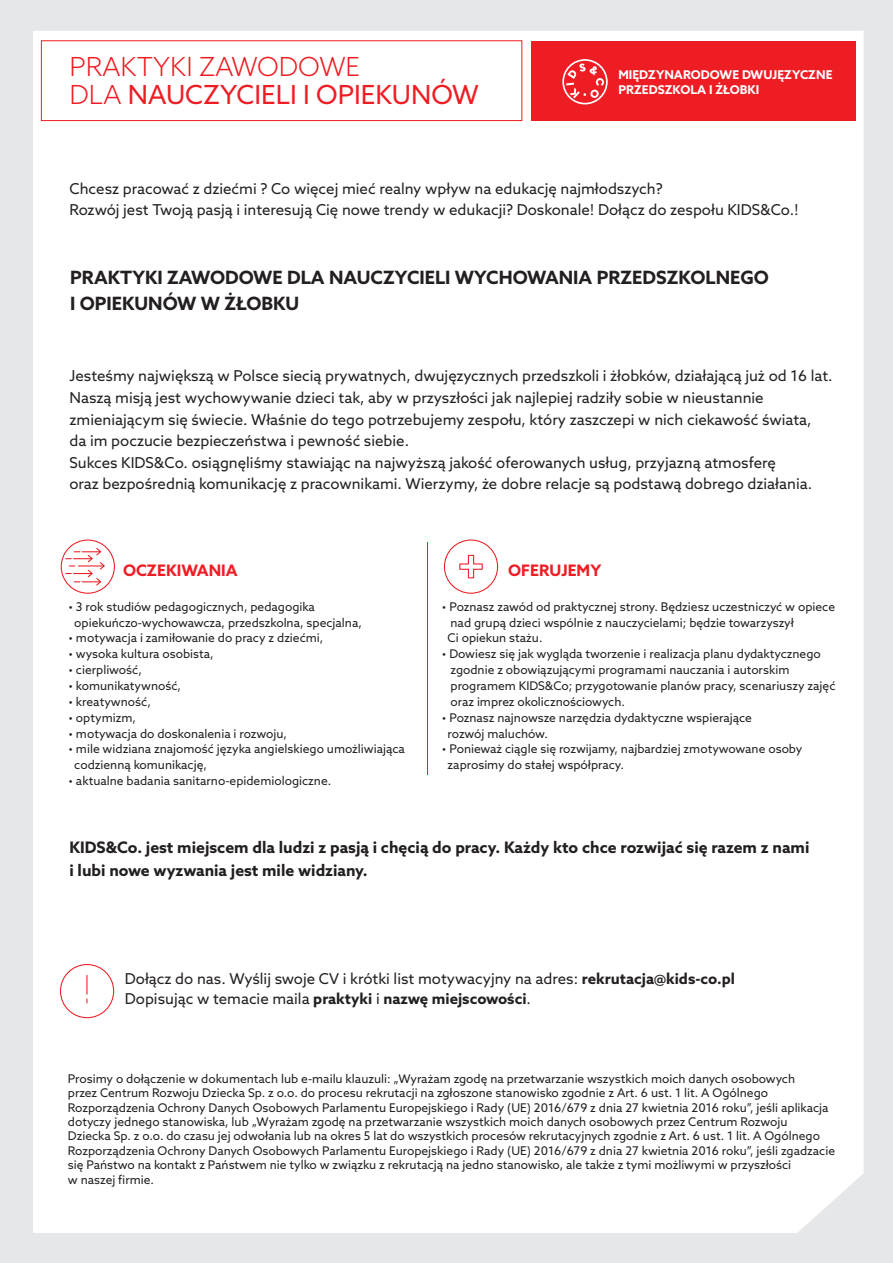
<style>
.page{position:relative;width:893px;height:1263px;background:#e6e7e9}
.page>*{position:absolute;margin:0;border:0;box-sizing:border-box;transform-origin:0 0}
.t1{font:26.25px/28px "Azo Sans";color:#ee1d23}
.t2{font:700 18.3px/26.4px "Azo Sans";color:#231f20}
.t3{font:700 15.9px/22.8px "Azo Sans";color:#231f20}
.t4{font:700 15.9px "Azo Sans";color:#ee1d23}
.t5{font:15px/21.6px "Azo Sans";color:#231f20}
.t6{font:700 12.15px/14.5px "Azo Sans";color:#fff}
.t7{font:12px/15.9px "Azo Sans";color:#231f20}
.s1{font-weight:300}
.s2{font-weight:700}
</style>
<div class="page">
<div style="left:33px;top:31px;width:831px;height:1202px;background:#fff"></div>
<div style="left:531px;top:41px;width:325px;height:80px;background:#ee1d23"></div>
<div style="left:41px;top:40px;width:481px;height:81px;background:#fff;border:1px solid #ee1d23"></div>
<svg style="left:562px;top:59px;width:46px;height:46px"></svg>
<hr style="left:427px;top:543px;width:1px;height:232px;background:#ee1d23">
<div style="left:60px;top:964px;width:54px;height:54px;background:#fff;border:1px solid #ee1d23;border-radius:50%"></div>
<div style="left:444px;top:539px;width:54px;height:55px;background:#fff;border:1px solid #ee1d23;border-radius:50%"></div>
<svg style="left:61px;top:539px;width:54px;height:55px"></svg>
<svg style="left:86px;top:975px;width:1px;height:28px"></svg>
<svg style="left:459px;top:554px;width:24px;height:25px"></svg>
<svg style="left:66px;top:547px;width:40px;height:39px;background:#fce1e1"></svg>
<h1 class="t1" style="left:70px;top:55px;width:411px"><span class="s1">PRAKTYKI ZAWODOWE<br>DLA</span> NAUCZYCIELI I OPIEKUNÓW</h1>
<p class="t6" style="left:618px;top:68px;width:216px">MIĘDZYNARODOWE DWUJĘZYCZNE<br>PRZEDSZKOLA I ŻŁOBKI</p>
<p class="t5" style="left:70px;top:179px;width:731px">Chcesz pracować z dziećmi ? Co więcej mieć realny wpływ na edukację najmłodszych?<br>Rozwój jest Twoją pasją i interesują Cię nowe trendy w edukacji? Doskonale! Dołącz do zespołu KIDS&amp;Co.!</p>
<h2 class="t2" style="left:70px;top:266px;width:700px">PRAKTYKI ZAWODOWE DLA NAUCZYCIELI WYCHOWANIA PRZEDSZKOLNEGO<br>I OPIEKUNÓW W ŻŁOBKU</h2>
<p class="t5" style="left:70px;top:367px;width:765px">Jesteśmy największą w Polsce siecią prywatnych, dwujęzycznych przedszkoli i żłobków, działającą już od 16 lat.<br>Naszą misją jest wychowywanie dzieci tak, aby w przyszłości jak najlepiej radziły sobie w nieustannie zmieniającym się świecie. Właśnie do tego potrzebujemy zespołu, który zaszczepi w nich ciekawość świata,<br>da im poczucie bezpieczeństwa i pewność siebie.<br>Sukces KIDS&amp;Co. osiągnęliśmy stawiając na najwyższą jakość oferowanych usług, przyjazną atmosferę<br>oraz bezpośrednią komunikację z pracownikami. Wierzymy, że dobre relacje są podstawą dobrego działania.</p>
<h3 class="t4" style="left:123px;top:564px;width:116px">OCZEKIWANIA</h3>
<h3 class="t4" style="left:508px;top:564px;width:95px">OFERUJEMY</h3>
<p class="t7" style="left:74px;top:599px;width:289px;text-indent:-6px">• 3 rok studiów pedagogicznych, pedagogika opiekuńczo-wychowawcza, przedszkolna, specjalna,</p>
<p class="t7" style="left:68px;top:631px;width:256px">• motywacja i zamiłowanie do pracy z dziećmi,</p>
<p class="t7" style="left:68px;top:647px;width:147px">• wysoka kultura osobista,</p>
<p class="t7" style="left:68px;top:663px;width:75px">• cierpliwość,</p>
<p class="t7" style="left:68px;top:679px;width:114px">• komunikatywność,</p>
<p class="t7" style="left:68px;top:695px;width:84px">• kreatywność,</p>
<p class="t7" style="left:68px;top:710px;width:69px">• optymizm,</p>
<p class="t7" style="left:68px;top:726px;width:220px">• motywacja do doskonalenia i rozwoju,</p>
<p class="t7" style="left:74px;top:742px;width:332px;text-indent:-6px">• mile widziana znajomość języka angielskiego umożliwiająca codzienną komunikację,</p>
<p class="t7" style="left:68px;top:774px;width:264px">• aktualne badania sanitarno-epidemiologiczne.</p>
<p class="t7" style="left:448px;top:599px;width:389px;text-indent:-6px">• Poznasz zawód od praktycznej strony. Będziesz uczestniczyć w opiece nad grupą dzieci wspólnie z nauczycielami; będzie towarzyszył<br>Ci opiekun stażu.</p>
<p class="t7" style="left:451px;top:647px;width:386px;text-indent:-9px">• Dowiesz się jak wygląda tworzenie i realizacja planu dydaktycznego zgodnie z obowiązującymi programami nauczania i autorskim programem KIDS&amp;Co; przygotowanie planów pracy, scenariuszy zajęć oraz imprez okolicznościowych.</p>
<p class="t7" style="left:448px;top:710px;width:306px;text-indent:-6px">• Poznasz najnowsze narzędzia dydaktyczne wspierające rozwój maluchów.</p>
<p class="t7" style="left:448px;top:742px;width:356px;text-indent:-6px">• Ponieważ ciągle się rozwijamy, najbardziej zmotywowane osoby zaprosimy do stałej współpracy.</p>
<h3 class="t3" style="left:69px;top:838px;width:741px">KIDS&amp;Co. jest miejscem dla ludzi z pasją i chęcią do pracy. Każdy kto chce rozwijać się razem z nami i lubi nowe wyzwania jest mile widziany.</h3>
<p class="t5" style="left:125px;top:970px;width:612px;line-height:19.5px">Dołącz do nas. Wyślij swoje CV i krótki list motywacyjny na adres: <span class="s2">rekrutacja@kids-co.pl<br></span>Dopisując w temacie maila <span class="s2">praktyki</span> i <span class="s2">nazwę miejscowości</span>.</p>
<p class="t7" style="left:68px;top:1072px;width:769px;line-height:14.4px">Prosimy o dołączenie w dokumentach lub e-mailu klauzuli: „Wyrażam zgodę na przetwarzanie wszystkich moich danych osobowych<br>przez Centrum Rozwoju Dziecka Sp. z o.o. do procesu rekrutacji na zgłoszone stanowisko zgodnie z Art. 6 ust. 1 lit. A Ogólnego Rozporządzenia Ochrony Danych Osobowych Parlamentu Europejskiego i Rady (UE) 2016/679 z dnia 27 kwietnia 2016 roku”, jeśli aplikacja dotyczy jednego stanowiska, lub „Wyrażam zgodę na przetwarzanie wszystkich moich danych osobowych przez Centrum Rozwoju<br>Dziecka Sp. z o.o. do czasu jej odwołania lub na okres 5 lat do wszystkich procesów rekrutacyjnych zgodnie z Art. 6 ust. 1 lit. A Ogólnego Rozporządzenia Ochrony Danych Osobowych Parlamentu Europejskiego i Rady (UE) 2016/679 z dnia 27 kwietnia 2016 roku”, jeśli zgadzacie się Państwo na kontakt z Państwem nie tylko w związku z rekrutacją na jedno stanowisko, ale także z tymi możliwymi w przyszłości<br>w naszej firmie.</p>
</div>
